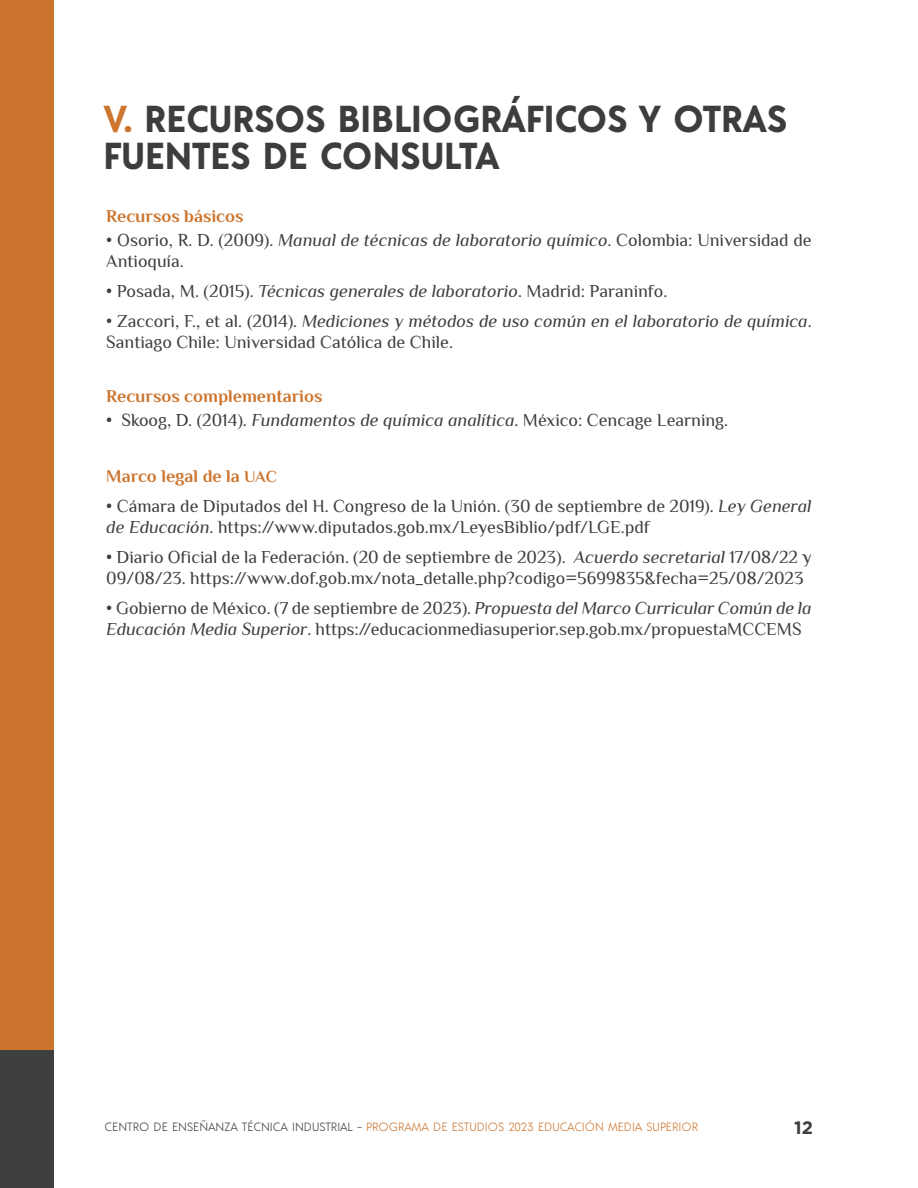
<style>
.page{position:relative;width:918px;height:1188px;background:#fff}
.page>*{position:absolute;margin:0;border:0;box-sizing:border-box;transform-origin:0 0}
.t1{font:700 37.5px/37.5px "Acre";color:#3d3d3d}
.t2{font:18px/21px "Philosopher";color:#3e3e3e}
.t3{font:700 18px "Philosopher";color:#cc752e}
.t4{font:700 18px "Gotham";color:#3e3e3e}
.t5{font:300 12px "Acre";color:#cc752e}
.s1{color:#cc752e}
.s2{font-style:italic}
.s3{font-size:16.5px}
.s4{color:#3e3e3e}
</style>
<div class="page">
<div style="left:0;top:0;width:54px;height:1050px;background:#cc752e"></div>
<div style="left:0;top:1050px;width:54px;height:138px;background:#3e3e3e"></div>
<h1 class="t1" style="left:104px;top:97px;width:685px"><span class="s1">V.</span> RECURSOS BIBLIOGRÁFICOS Y OTRAS<br>FUENTES DE CONSULTA</h1>
<p class="t3" style="left:106px;top:204px;width:139px">Recursos básicos</p>
<p class="t2" style="left:106px;top:230px;width:707px">• Osorio, R. D. (2009). <span class="s2">Manual de técnicas de laboratorio químico</span>. Colombia: Universidad de<br>Antioquía.</p>
<p class="t2" style="left:106px;top:281px;width:563px">• Posada, M. (2015). <span class="s2">Técnicas generales de laboratorio</span>. Madrid: Paraninfo.</p>
<p class="t2" style="left:106px;top:311px;width:707px">• Zaccori, F., et al. (2014). <span class="s2">Mediciones y métodos de uso común en el laboratorio de química</span>.<br>Santiago Chile: Universidad Católica de Chile.</p>
<p class="t3" style="left:106px;top:384px;width:218px">Recursos complementarios</p>
<p class="t2" style="left:106px;top:410px;width:623px">• Skoog, D. (2014). <span class="s2">Fundamentos de química analítica</span>. México: Cencage Learning.</p>
<p class="t3" style="left:106px;top:464px;width:172px">Marco legal de la <span class="s3">UAC</span></p>
<p class="t2" style="left:106px;top:496px;width:707px">• Cámara de Diputados del H. Congreso de la Unión. (30 de septiembre de 2019). <span class="s2">Ley General de Educación</span>. https://www.diputados.gob.mx/LeyesBiblio/pdf/LGE.pdf</p>
<p class="t2" style="left:106px;top:547px;width:707px">• Diario Oficial de la Federación. (20 de septiembre de 2023). <span class="s2">Acuerdo secretarial</span> 17/08/22 y<br>09/08/23. https://www.dof.gob.mx/nota_detalle.php?codigo=5699835&amp;fecha=25/08/2023</p>
<p class="t2" style="left:106px;top:598px;width:707px">• Gobierno de México. (7 de septiembre de 2023). <span class="s2">Propuesta del Marco Curricular Común de la<br>Educación Media Superior</span>. https://educacionmediasuperior.sep.gob.mx/propuestaMCCEMS</p>
<p class="t5" style="left:105px;top:1119px;width:595px"><span class="s4">CENTRO DE ENSEÑANZA TÉCNICA INDUSTRIAL -</span> PROGRAMA DE ESTUDIOS 2023 EDUCACIÓN MEDIA SUPERIOR</p>
<p class="t4" style="left:794px;top:1118px;width:20px">12</p>
</div>
